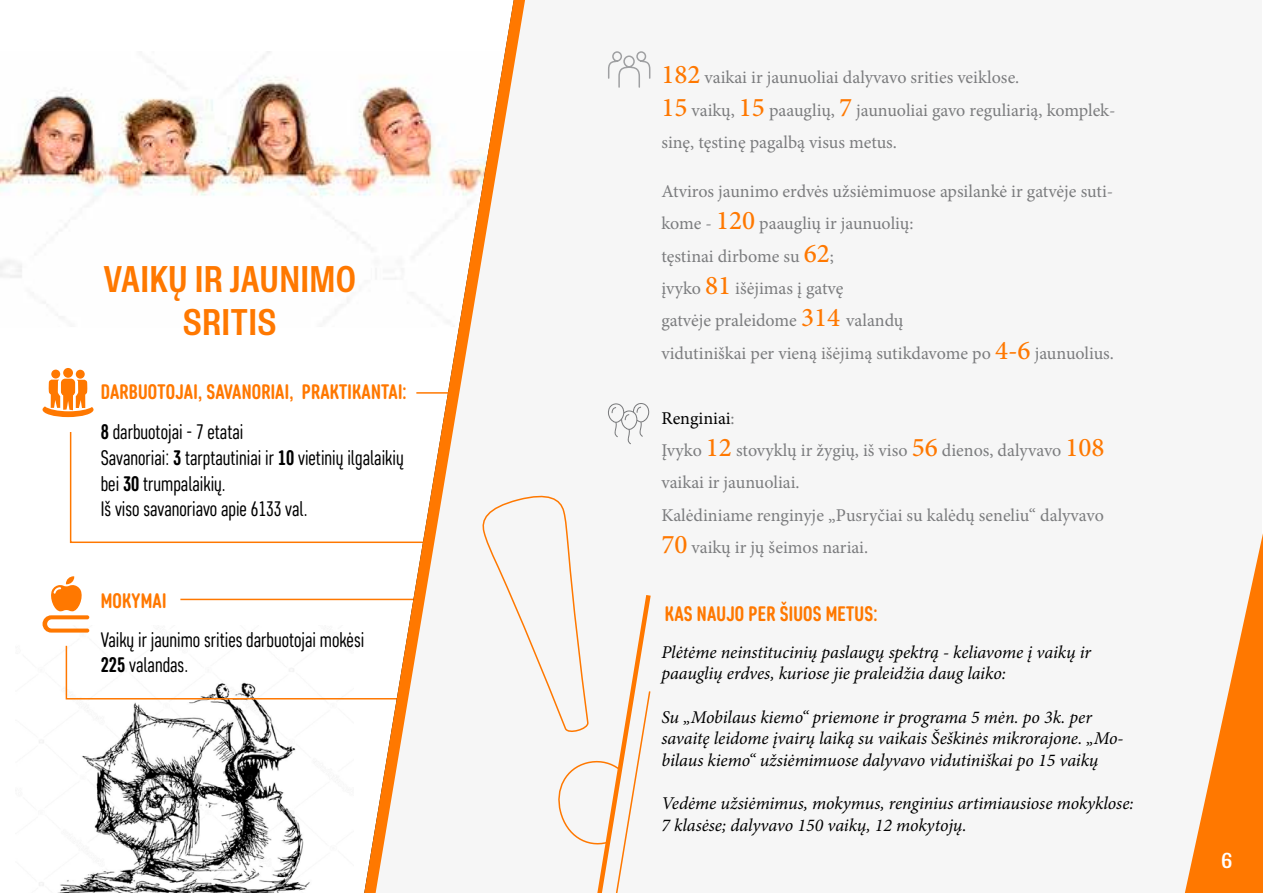
<style>
.page{position:relative;width:1263px;height:893px;background:#fff}
.page>*{position:absolute;margin:0;border:0;box-sizing:border-box;transform-origin:0 0}
.t1{font:500 36px/43.2px "Rude Condensed";letter-spacing:.025em;color:#ff7800;text-align:center}
.t2{font:21px/25.7px "Core Sans DS37 Cn";color:#000}
.t3{font:700 21px "Core Sans DS57 Cn";letter-spacing:.01em;color:#ff7800}
.t4{font:500 21px "Rude Condensed";color:#fff}
.t5{font:18px/32.4px "Minion Pro";color:#7b7c7e}
.t6{font:italic 18px/21.6px "Minion Pro";letter-spacing:-.005em;color:#000}
.s1{font-family:"Core Sans DS57 Cn";font-weight:700}
.s2{font-weight:500;font-size:27px;color:#ff7800}
.s3{color:#000}
</style>
<div class="page">
<div style="left:0;top:0;width:1261px;height:893px;background:#f6f6f6"></div>
<svg style="left:0;top:80px;width:363px;height:545px"></svg>
<img style="left:42px;top:625px;width:268px;height:268px">
<div style="left:69px;top:391px;width:294px;height:153px;background:#fff"></div>
<div style="left:63px;top:368px;width:10px;height:10px;background:#ff7800;border-radius:50%"></div>
<div style="left:76px;top:370px;width:9px;height:9px;background:#ff7800;border-radius:50%"></div>
<div style="left:51px;top:370px;width:9px;height:9px;background:#ff7800;border-radius:50%"></div>
<svg style="left:43px;top:379px;width:51px;height:38px"></svg>
<svg style="left:43px;top:576px;width:321px;height:124px"></svg>
<svg style="left:364px;top:0;width:161px;height:893px"></svg>
<svg style="left:1185px;top:533px;width:78px;height:360px"></svg>
<svg style="left:608px;top:51px;width:43px;height:37px"></svg>
<svg style="left:608px;top:403px;width:41px;height:41px"></svg>
<svg style="left:481px;top:492px;width:109px;height:356px"></svg>
<svg style="left:590px;top:595px;width:61px;height:298px"></svg>
<h1 class="t1" style="left:104px;top:258px;width:253px">VAIKŲ IR JAUNIMO<br>SRITIS</h1>
<p class="t3" style="left:101px;top:379px;width:307px">DARBUOTOJAI, SAVANORIAI, PRAKTIKANTAI:</p>
<p class="t2" style="left:101px;top:418px;width:304px"><span class="s1">8</span> darbuotojai - 7 etatai<br>Savanoriai: <span class="s1">3</span> tarptautiniai ir <span class="s1">10</span> vietinių ilgalaikių bei <span class="s1">30</span> trumpalaikių.<br>Iš viso savanoriavo apie 6133 val.</p>
<p class="t3" style="left:101px;top:588px;width:67px">MOKYMAI</p>
<p class="t2" style="left:101px;top:626px;width:265px;line-height:25.2px">Vaikų ir jaunimo srities darbuotojai mokėsi<br><span class="s1">225</span> valandas.</p>
<p class="t5" style="left:661px;top:61px;width:456px"><span class="s2">182</span> vaikai ir jaunuoliai dalyvavo srities veiklose.<br><span class="s2">15</span> vaikų, <span class="s2">15</span> paauglių, <span class="s2">7</span> jaunuoliai gavo reguliarią, komplek&shy;sinę, tęstinę pagalbą visus metus.</p>
<p class="t5" style="left:661px;top:175px;width:454px">Atviros jaunimo erdvės užsiėmimuose apsilankė ir gatvėje suti&shy;kome - <span class="s2">120</span> paauglių ir jaunuolių:<br>tęstinai dirbome su <span class="s2">62</span>;<br>įvyko <span class="s2">81</span> išėjimas į gatvę<br>gatvėje praleidome <span class="s2">314</span> valandų<br>vidutiniškai per vieną išėjimą sutikdavome po <span class="s2">4-6</span> jaunuolius.</p>
<p class="t5" style="left:661px;top:402px;width:445px"><span class="s3">Renginiai</span>:<br>Įvyko <span class="s2">12</span> stovyklų ir žygių, iš viso <span class="s2">56</span> dienos, dalyvavo <span class="s2">108 </span>vaikai ir jaunuoliai.<br>Kalėdiniame renginyje „Pusryčiai su kalėdų seneliu“ dalyvavo <span class="s2">70</span> vaikų ir jų šeimos nariai.</p>
<p class="t3" style="left:665px;top:601px;width:214px">KAS NAUJO PER ŠIUOS METUS:</p>
<p class="t6" style="left:661px;top:641px;width:431px">Plėtėme neinstitucinių paslaugų spektrą - keliavome į vaikų ir paauglių erdves, kuriose jie praleidžia daug laiko:</p>
<p class="t6" style="left:661px;top:706px;width:464px">Su „Mobilaus kiemo“ priemone ir programa 5 mėn. po 3k. per savaitę leidome įvairų laiką su vaikais Šeškinės mikrorajone. „Mo&shy;bilaus kiemo“ užsiėmimuose dalyvavo vidutiniškai po 15 vaikų</p>
<p class="t6" style="left:661px;top:792px;width:474px">Vedėme užsiėmimus, mokymus, renginius artimiausiose mokyklose:<br>7 klasėse; dalyvavo 150 vaikų, 12 mokytojų.</p>
<p class="t4" style="left:1221px;top:848px;width:12px">6</p>
</div>
